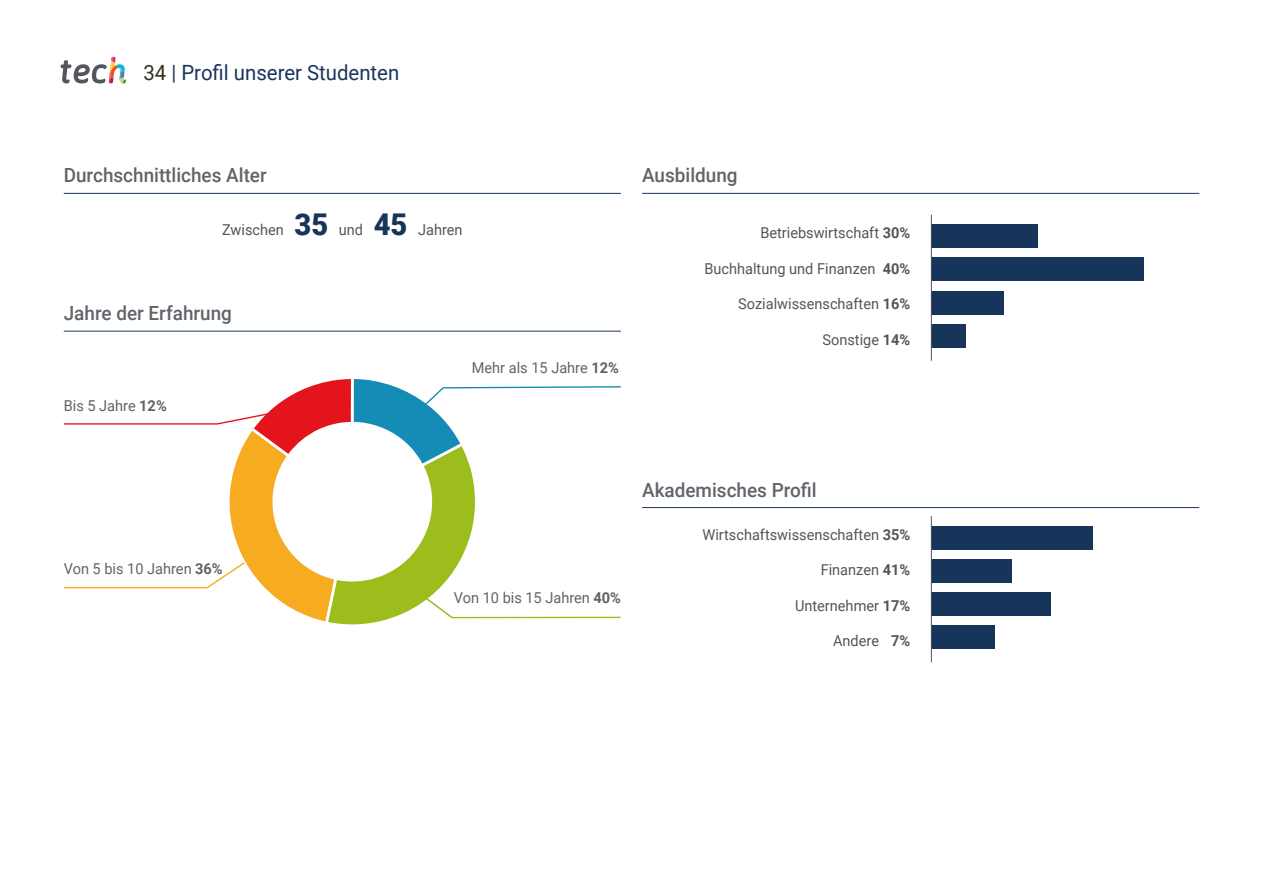
<style>
.page{position:relative;width:1263px;height:893px;background:#fff}
.page>*{position:absolute;margin:0;border:0;box-sizing:border-box;transform-origin:0 0}
.t1{font:21px "Roboto";color:#1a355c}
.t2{font:500 19.5px "Roboto";color:#61646a}
.t3{font:15px "Roboto";color:#52555b}
.t4{font:15px "Roboto";color:#636363}
.s1{color:#312e20}
.s2{font-weight:900;font-size:30px;color:#17355b}
.s3{font-weight:700}
</style>
<div class="page">
<svg style="left:61px;top:57px;width:65px;height:27px"></svg>
<hr style="left:64px;top:193px;width:557px;height:1px;background:#17355b">
<hr style="left:642px;top:193px;width:557px;height:1px;background:#17355b">
<div style="left:931px;top:225px;width:107px;height:23px;background:#17355b"></div>
<div style="left:931px;top:258px;width:213px;height:23px;background:#17355b"></div>
<div style="left:931px;top:291px;width:73px;height:23px;background:#17355b"></div>
<div style="left:931px;top:324px;width:34px;height:24px;background:#17355b"></div>
<hr style="left:931px;top:215px;width:1px;height:146px;background:#52555b">
<hr style="left:642px;top:507px;width:557px;height:1px;background:#17355b">
<div style="left:931px;top:559px;width:81px;height:24px;background:#17355b"></div>
<div style="left:931px;top:526px;width:162px;height:23px;background:#17355b"></div>
<div style="left:931px;top:592px;width:119px;height:24px;background:#17355b"></div>
<div style="left:931px;top:626px;width:64px;height:23px;background:#17355b"></div>
<hr style="left:931px;top:516px;width:1px;height:146px;background:#52555b">
<hr style="left:64px;top:331px;width:557px;height:1px;background:#17355b">
<svg style="left:64px;top:379px;width:557px;height:246px"></svg>
<h1 class="t1" style="left:144px;top:57px;width:257px"><span class="s1">34</span> | Profil unserer Studenten</h1>
<h2 class="t2" style="left:64px;top:161px;width:204px">Durchschnittliches Alter</h2>
<p class="t3" style="left:222px;top:219px;width:242px">Zwischen <span class="s2">35</span> und <span class="s2">45</span> Jahren</p>
<h2 class="t2" style="left:64px;top:300px;width:170px">Jahre der Erfahrung</h2>
<p class="t4" style="left:64px;top:395px;width:104px">Bis 5 Jahre <span class="s3">12%</span></p>
<p class="t4" style="left:472px;top:357px;width:148px">Mehr als 15 Jahre <span class="s3">12%</span></p>
<h2 class="t2" style="left:642px;top:161px;width:97px">Ausbildung</h2>
<p class="t3" style="left:760px;top:222px;width:151px">Betriebswirtschaft <span class="s3">30%</span></p>
<p class="t3" style="left:704px;top:258px;width:207px">Buchhaltung und Finanzen <span class="s3">40%</span></p>
<p class="t3" style="left:738px;top:293px;width:173px">Sozialwissenschaften <span class="s3">16%</span></p>
<p class="t3" style="left:822px;top:329px;width:89px">Sonstige <span class="s3">14%</span></p>
<p class="t4" style="left:64px;top:558px;width:160px">Von 5 bis 10 Jahren <span class="s3">36%</span></p>
<p class="t4" style="left:454px;top:587px;width:169px">Von 10 bis 15 Jahren <span class="s3">40%</span></p>
<h2 class="t2" style="left:642px;top:476px;width:176px">Akademisches Profil</h2>
<p class="t3" style="left:702px;top:524px;width:209px">Wirtschaftswissenschaften <span class="s3">35%</span></p>
<p class="t3" style="left:821px;top:559px;width:91px">Finanzen <span class="s3">41%</span></p>
<p class="t3" style="left:795px;top:595px;width:117px">Unternehmer <span class="s3">17%</span></p>
<p class="t3" style="left:833px;top:630px;width:78px">Andere <span class="s3">7%</span></p>
</div>
